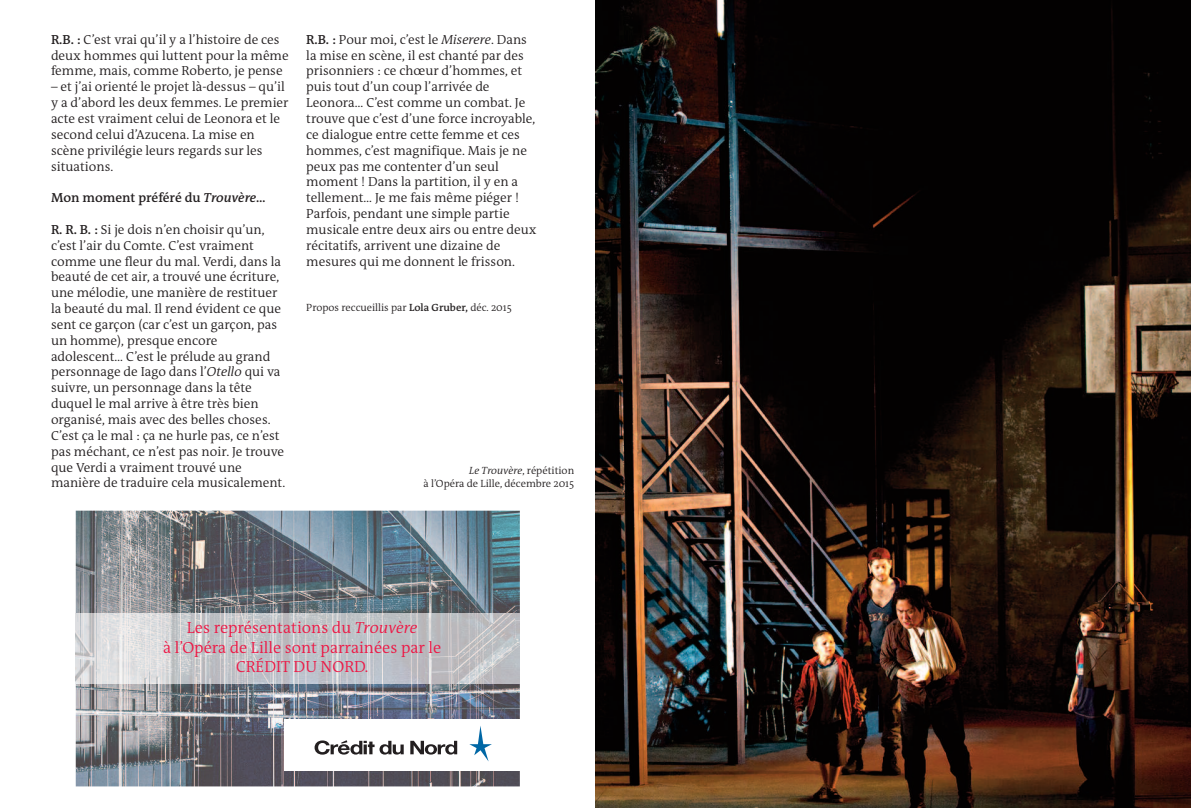
<style>
.page{position:relative;width:1191px;height:808px;background:#fff}
.page>*{position:absolute;margin:0;border:0;box-sizing:border-box;transform-origin:0 0}
.t1{font:300 16.2px/19.5px "The Antiqua B W4";color:#ed1845;text-align:center}
.t2{font:300 13.2px/15.9px "The Antiqua B W4";color:#231f20}
.t3{font:600 13.2px "The Antiqua B W6";color:#231f20}
.t4{font:300 10.5px/12.6px "The Antiqua B W4";color:#231f20;text-align:right}
.s1{font-family:"The Antiqua B W6";font-weight:600}
.s2{font-style:italic}
</style>
<div class="page">
<img style="left:76px;top:511px;width:444px;height:275px">
<div style="left:284px;top:719px;width:236px;height:52px;background:#fff"></div>
<img style="left:76px;top:614px;width:443px;height:69px">
<svg style="left:314px;top:740px;width:90px;height:15px"></svg>
<svg style="left:410px;top:741px;width:47px;height:13px"></svg>
<svg style="left:469px;top:726px;width:23px;height:35px"></svg>
<img style="left:595px;top:0;width:596px;height:808px">
<p class="t2" style="left:51px;top:32px;width:239px"><span class="s1">R.B. :</span> C’est vrai qu’il y a l’histoire de ces deux hommes qui luttent pour la même femme, mais, comme Roberto, je pense</p>
<p class="t2" style="left:51px;top:80px;width:239px">– et j’ai orienté le projet là-dessus – qu’il y a d’abord les deux femmes. Le premier acte est vraiment celui de Leonora et le second celui d’Azucena. La mise en scène privilégie leurs regards sur les situations.</p>
<p class="t3" style="left:51px;top:192px;width:216px">Mon moment préféré du <span class="s2">Trouvère</span>…</p>
<p class="t2" style="left:51px;top:222px;width:236px"><span class="s1">R. R. B. :</span> Si je dois n’en choisir qu’un, c’est l’air du Comte. C’est vraiment comme une fleur du mal. Verdi, dans la beauté de cet air, a trouvé une écriture, une mélodie, une manière de restituer la beauté du mal. il rend évident ce que sent ce garçon (car c’est un garçon, pas un homme), presque encore adolescent… C’est le prélude au grand personnage de iago dans l’<span class="s2">Otello</span> qui va suivre, un personnage dans la tête duquel le mal arrive à être très bien organisé, mais avec des belles choses.<br>C’est ça le mal : ça ne hurle pas, ce n’est pas méchant, ce n’est pas noir. Je trouve que Verdi a vraiment trouvé une manière de traduire cela musicalement.</p>
<p class="t2" style="left:306px;top:32px;width:232px"><span class="s1">R.B. :</span> Pour moi, c’est le <span class="s2">Miserere</span>. Dans la mise en scène, il est chanté par des prisonniers : ce chœur d’hommes, et puis tout d’un coup l’arrivée de Leonora… C’est comme un combat. Je trouve que c’est d’une force incroyable, ce dialogue entre cette femme et ces hommes, c’est magnifique. Mais je ne peux pas me contenter d’un seul moment ! Dans la partition, il y en a tellement… Je me fais même piéger !<br>Parfois, pendant une simple partie musicale entre deux airs ou entre deux récitatifs, arrivent une dizaine de mesures qui me donnent le frisson.</p>
<p class="t4" style="left:306px;top:302px;width:207px">Propos reccueillis par <span class="s1">Lola Gruber,</span> déc. 2015</p>
<p class="t4" style="left:423px;top:465px;width:152px"><span class="s2">Le Trouvère</span>, répétition<br>à l’Opéra de Lille, décembre 2015</p>
<p class="t1" style="left:163px;top:619px;width:279px">Les représentations du <span class="s2">Trouvère<br></span>à l’Opéra de Lille sont parrainées par le<br>CRÉDiT DU NORD.</p>
</div>
